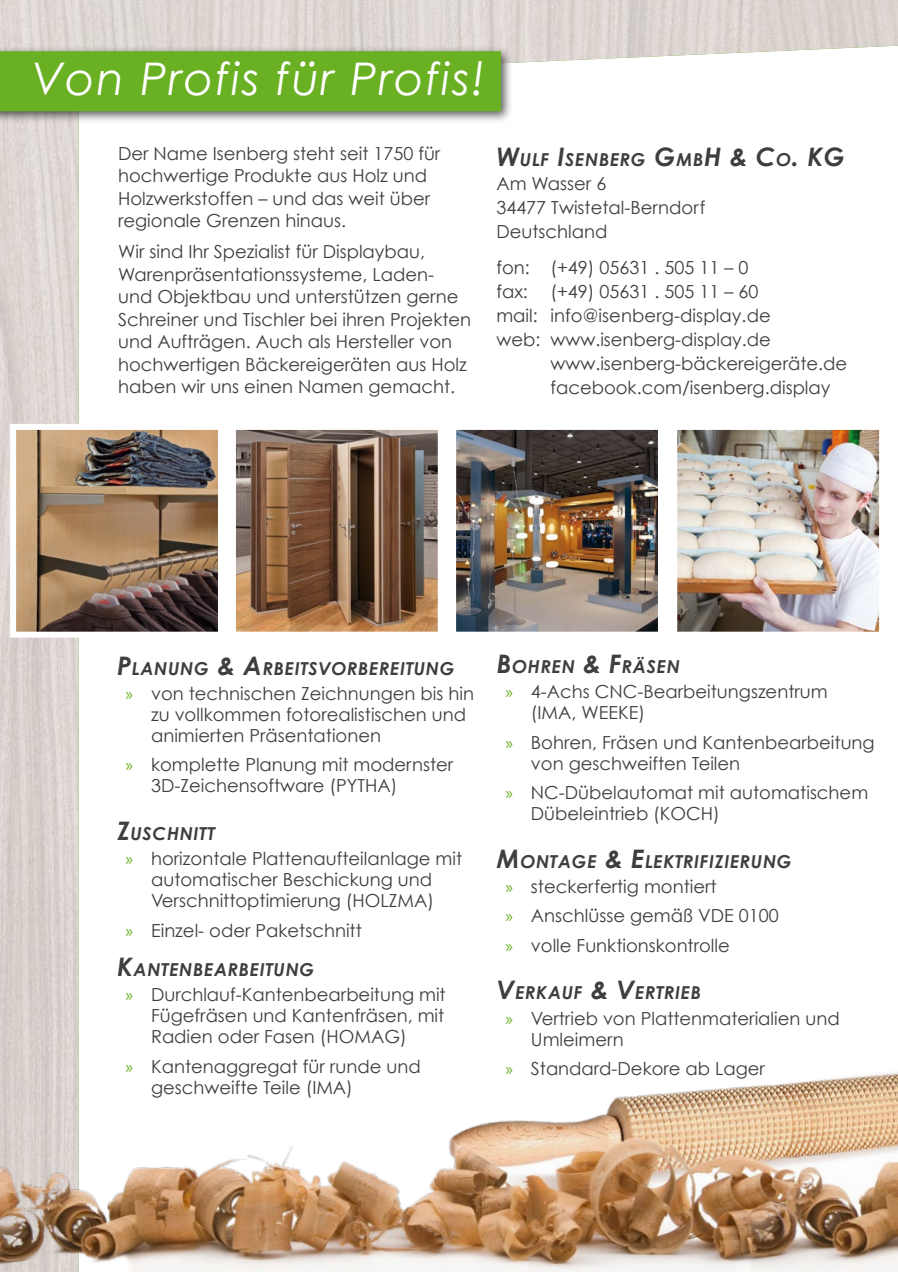
<style>
.page{position:relative;width:898px;height:1272px;background:#fff}
.page>*{position:absolute;margin:0;border:0;box-sizing:border-box;transform-origin:0 0}
.t1{font:italic 45px "Century Gothic";letter-spacing:.04em;color:#fff}
.t2{font:18px/21px "Century Gothic";color:#3e3d40}
.t3{font:italic 700 17.85px "Century Gothic";letter-spacing:.035em;color:#3e3d40}
.s1{font-size:25.5px}
.s2{font-family:"Myriad Pro";color:#6ab023}
</style>
<div class="page">
<img style="left:0;top:0;width:897px;height:1031px">
<div style="left:0;top:45px;width:513px;height:79px;background:#000;opacity:.65"></div>
<div style="left:0;top:51px;width:501px;height:60px;background:#6ab023"></div>
<img style="left:0;top:1031px;width:897px;height:240px">
<img style="left:457px;top:431px;width:199px;height:199px">
<div style="left:450px;top:424px;width:213px;height:213px;border:6px solid #fff"></div>
<img style="left:17px;top:431px;width:200px;height:199px">
<div style="left:10px;top:424px;width:214px;height:213px;border:6px solid #fff"></div>
<img style="left:237px;top:431px;width:199px;height:199px">
<div style="left:230px;top:424px;width:213px;height:213px;border:6px solid #fff"></div>
<img style="left:678px;top:431px;width:199px;height:199px">
<div style="left:671px;top:424px;width:213px;height:213px;border:6px solid #fff"></div>
<h1 class="t1" style="left:32px;top:51px;width:454px">Von Profis für Profis!</h1>
<p class="t2" style="left:118px;top:141px;width:324px;line-height:22.5px">Der Name Isenberg steht seit 1750 für hochwertige Produkte aus Holz und Holzwerkstoffen – und das weit über regionale Grenzen hinaus.</p>
<p class="t2" style="left:118px;top:240px;width:354px;line-height:22.5px">Wir sind Ihr Spezialist für Displaybau, Warenpräsentationssysteme, Laden&shy;und Objektbau und unterstützen gerne Schreiner und Tischler bei ihren Projekten und Aufträgen. Auch als Hersteller von hochwertigen Bäckereigeräten aus Holz haben wir uns einen Namen gemacht.</p>
<p class="t3" style="left:496px;top:148px;width:347px"><span class="s1">W</span>ULF <span class="s1">I</span>SENBERG <span class="s1">G</span>MB<span class="s1">H &amp; C</span>O<span class="s1">. KG</span></p>
<p class="t2" style="left:496px;top:171px;width:210px;line-height:24px">Am Wasser 6<br>34477 Twistetal-Berndorf<br>Deutschland</p>
<p class="t2" style="left:496px;top:256px;width:253px">fon: (+49) 05631 . 505 11 – 0</p>
<p class="t2" style="left:496px;top:280px;width:263px">fax: (+49) 05631 . 505 11 – 60</p>
<p class="t2" style="left:496px;top:304px;width:276px">mail: info@isenberg-display.de</p>
<p class="t2" style="left:496px;top:328px;width:276px">web: www.isenberg-display.de</p>
<p class="t2" style="left:550px;top:352px;width:298px">www.isenberg-bäckereigeräte.de</p>
<p class="t2" style="left:550px;top:376px;width:281px">facebook.com/isenberg.display</p>
<p class="t3" style="left:117px;top:656px;width:339px"><span class="s1">P</span>LANUNG <span class="s1">&amp; A</span>RBEITSVORBEREITUNG</p>
<p class="t2" style="left:151px;top:682px;width:324px;text-indent:-26px"><span class="s2">»</span> von technischen Zeichnungen bis hin zu vollkommen fotorealistischen und animierten Präsentationen</p>
<p class="t2" style="left:151px;top:754px;width:303px;text-indent:-26px"><span class="s2">»</span> komplette Planung mit modernster<br>3D-Zeichensoftware (PYTHA)</p>
<p class="t3" style="left:117px;top:821px;width:99px"><span class="s1">Z</span>USCHNITT</p>
<p class="t2" style="left:125px;top:847px;width:338px;text-align:center"><span class="s2">»</span> horizontale Plattenaufteilanlage mit automatischer Beschickung und<br>Verschnittoptimierung (HOLZMA)</p>
<p class="t2" style="left:125px;top:919px;width:238px"><span class="s2">»</span> Einzel- oder Paketschnitt</p>
<p class="t3" style="left:117px;top:957px;width:199px"><span class="s1">K</span>ANTENBEARBEITUNG</p>
<p class="t2" style="left:151px;top:983px;width:296px;text-align:justify;text-indent:-26px"><span class="s2">»</span> Durchlauf-Kantenbearbeitung mit Fügefräsen und Kantenfräsen, mit Radien oder Fasen (HOMAG)</p>
<p class="t2" style="left:151px;top:1055px;width:271px;text-indent:-26px"><span class="s2">»</span> Kantenaggregat für runde und geschweifte Teile (IMA)</p>
<p class="t3" style="left:496px;top:655px;width:184px"><span class="s1">B</span>OHREN <span class="s1">&amp; F</span>RÄSEN</p>
<p class="t2" style="left:530px;top:681px;width:298px;text-indent:-26px"><span class="s2">»</span> 4-Achs CNC-Bearbeitungszentrum (IMA, WEEKE)</p>
<p class="t2" style="left:530px;top:731px;width:345px;text-indent:-26px"><span class="s2">»</span> Bohren, Fräsen und Kantenbearbeitung von geschweiften Teilen</p>
<p class="t2" style="left:530px;top:782px;width:339px;text-indent:-26px"><span class="s2">»</span> NC-Dübelautomat mit automatischem<br>Dübeleintrieb (KOCH)</p>
<p class="t3" style="left:496px;top:849px;width:296px"><span class="s1">M</span>ONTAGE <span class="s1">&amp; E</span>LEKTRIFIZIERUNG</p>
<p class="t2" style="left:505px;top:871px;width:275px;line-height:29.5px"><span class="s2">»</span> steckerfertig montiert<br><span class="s2">»</span> Anschlüsse gemäß VDE 0100 <span class="s2">»</span> volle Funktionskontrolle</p>
<p class="t3" style="left:496px;top:981px;width:206px"><span class="s1">V</span>ERKAUF <span class="s1">&amp; V</span>ERTRIEB</p>
<p class="t2" style="left:530px;top:1007px;width:310px;text-indent:-26px"><span class="s2">»</span> Vertrieb von Plattenmaterialien und<br>Umleimern</p>
<p class="t2" style="left:505px;top:1057px;width:261px"><span class="s2">»</span> Standard-Dekore ab Lager</p>
</div>
